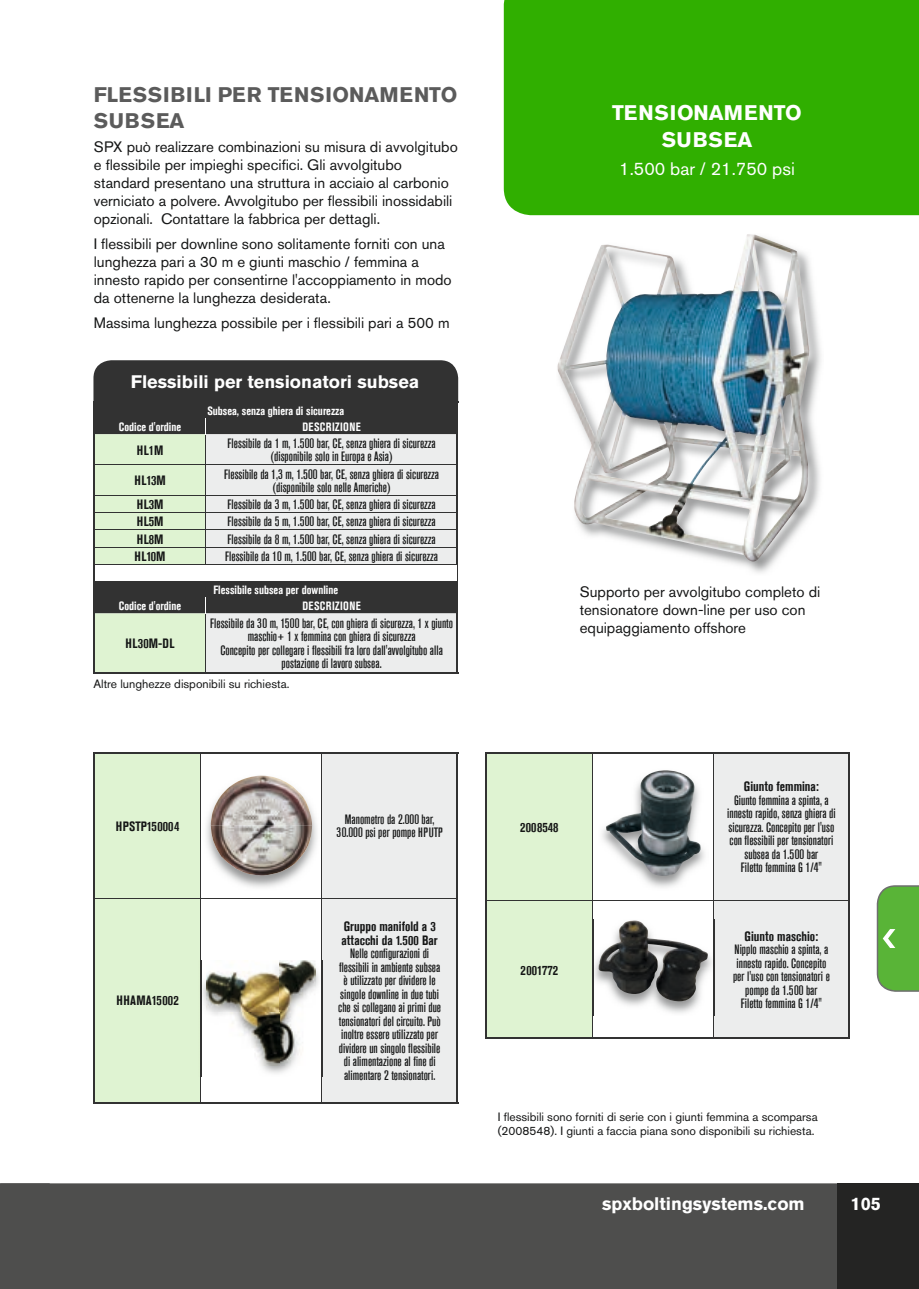
<style>
.page{position:relative;width:919px;height:1289px;background:#fff}
.page>*{position:absolute;margin:0;border:0;box-sizing:border-box;transform-origin:0 0}
.t1{font:700 21px/25.2px "Akzidenz Grotesk BE";letter-spacing:.03em;color:#5b5b5b}
.t2{font:700 21px/27px "Akzidenz Grotesk BE";letter-spacing:.02em;color:#fff;text-align:center}
.t3{font:700 18px "Akzidenz Grotesk BE";color:#fff}
.t4{font:18px "Akzidenz Grotesk BE";color:#fff}
.t5{font:15px/18px "Akzidenz Grotesk BE";color:#151616}
.t6{font:500 condensed 13.5px/13.5px "Akzidenz Grotesk Std";color:#151616;text-align:center}
.t7{font:700 condensed 13.5px/13.5px "Akzidenz Grotesk Std";color:#151616}
.t8{font:700 condensed 13.5px "Akzidenz Grotesk Std";letter-spacing:.02em;color:#151616}
.t9{font:12px/13.5px "Akzidenz Grotesk BE";color:#151616}
.t10{font:700 condensed 12px "Akzidenz Grotesk Std";color:#fff}
.t11{font:700 condensed 12px "Akzidenz Grotesk Std";letter-spacing:.035em;color:#fff}
</style>
<div class="page">
<div style="left:503px;top:0;width:415px;height:215px;background:#30af00"></div>
<div style="left:0;top:1183px;width:918px;height:105px;background:#4e4e4d"></div>
<div style="left:837px;top:1183px;width:81px;height:105px;background:#242423"></div>
<svg style="left:876px;top:885px;width:42px;height:106px;background:#66b548"></svg>
<img style="left:732px;top:263px;width:89px;height:310px">
<img style="left:557px;top:234px;width:252px;height:329px">
<svg style="left:486px;top:753px;width:362px;height:284px;background:#e7efe3"></svg>
<hr style="left:485px;top:752px;width:107px;height:1px;background:#323232">
<hr style="left:485px;top:753px;width:1px;height:147px;background:#323232">
<hr style="left:592px;top:752px;width:121px;height:1px;background:#323232">
<hr style="left:713px;top:752px;width:136px;height:1px;background:#323232">
<hr style="left:485px;top:900px;width:1px;height:137px;background:#323232">
<hr style="left:485px;top:1037px;width:107px;height:1px;background:#323232">
<hr style="left:592px;top:1037px;width:121px;height:1px;background:#323232">
<hr style="left:713px;top:1037px;width:136px;height:1px;background:#323232">
<hr style="left:592px;top:753px;width:1px;height:147px;background:#323232">
<hr style="left:713px;top:753px;width:1px;height:147px;background:#323232">
<hr style="left:486px;top:900px;width:106px;height:1px;background:#323232">
<hr style="left:592px;top:900px;width:121px;height:1px;background:#323232">
<hr style="left:592px;top:901px;width:1px;height:136px;background:#323232">
<hr style="left:713px;top:900px;width:135px;height:1px;background:#323232">
<hr style="left:713px;top:901px;width:1px;height:136px;background:#323232">
<hr style="left:848px;top:753px;width:1px;height:147px;background:#323232">
<hr style="left:848px;top:900px;width:1px;height:137px;background:#323232">
<img style="left:598px;top:769px;width:110px;height:121px">
<img style="left:606px;top:770px;width:94px;height:106px">
<img style="left:590px;top:919px;width:125px;height:96px">
<img style="left:592px;top:919px;width:1px;height:96px">
<img style="left:713px;top:919px;width:1px;height:96px">
<img style="left:598px;top:920px;width:109px;height:81px">
<svg style="left:95px;top:753px;width:361px;height:348px;background:#e7efe3"></svg>
<hr style="left:93px;top:752px;width:108px;height:1px;background:#323232">
<hr style="left:93px;top:753px;width:2px;height:145px;background:#323232">
<hr style="left:201px;top:752px;width:121px;height:1px;background:#323232">
<hr style="left:322px;top:752px;width:136px;height:1px;background:#323232">
<hr style="left:93px;top:898px;width:2px;height:203px;background:#323232">
<hr style="left:93px;top:1101px;width:108px;height:2px;background:#323232">
<hr style="left:201px;top:1101px;width:121px;height:2px;background:#323232">
<hr style="left:322px;top:1101px;width:136px;height:2px;background:#323232">
<hr style="left:200px;top:753px;width:1px;height:144px;background:#323232">
<hr style="left:321px;top:753px;width:1px;height:144px;background:#323232">
<hr style="left:95px;top:897px;width:106px;height:1px;background:#323232">
<hr style="left:201px;top:897px;width:121px;height:1px;background:#323232">
<hr style="left:200px;top:898px;width:1px;height:203px;background:#323232">
<hr style="left:322px;top:897px;width:134px;height:1px;background:#323232">
<hr style="left:321px;top:898px;width:1px;height:203px;background:#323232">
<hr style="left:456px;top:753px;width:2px;height:145px;background:#323232">
<hr style="left:456px;top:898px;width:2px;height:203px;background:#323232">
<img style="left:203px;top:774px;width:117px;height:116px">
<img style="left:211px;top:775px;width:101px;height:100px">
<img style="left:199px;top:960px;width:122px;height:116px">
<img style="left:200px;top:960px;width:1px;height:116px">
<img style="left:207px;top:945px;width:109px;height:120px">
<hr style="left:93px;top:671px;width:113px;height:2px;background:#323232">
<hr style="left:206px;top:671px;width:252px;height:2px;background:#323232">
<svg style="left:93px;top:360px;width:365px;height:312px;background:#a6aaa4"></svg>
<h1 class="t1" style="left:94px;top:82px;width:365px">FLESSIBILI PER TENSIONAMENTO<br>SUBSEA</h1>
<p class="t5" style="left:94px;top:138px;width:365px">SPX può realizzare combinazioni su misura di avvolgitubo e flessibile per impieghi specifici. Gli avvolgitubo standard presentano una struttura in acciaio al carbonio verniciato a polvere. Avvolgitubo per flessibili inossidabili opzionali. Contattare la fabbrica per dettagli.</p>
<p class="t5" style="left:94px;top:235px;width:359px">I flessibili per downline sono solitamente forniti con una lunghezza pari a 30 m e giunti maschio / femmina a innesto rapido per consentirne l'accoppiamento in modo da ottenerne la lunghezza desiderata.</p>
<p class="t5" style="left:94px;top:314px;width:357px">Massima lunghezza possibile per i flessibili pari a 500 m</p>
<h2 class="t3" style="left:131px;top:371px;width:290px">Flessibili per tensionatori subsea</h2>
<p class="t10" style="left:207px;top:404px;width:138px">Subsea, senza ghiera di sicurezza</p>
<p class="t10" style="left:119px;top:420px;width:64px">Codice d'ordine</p>
<p class="t11" style="left:302px;top:420px;width:60px">DESCRIZIONE</p>
<p class="t7" style="left:137px;top:443px;width:28px">HL1M</p>
<p class="t6" style="left:228px;top:436px;width:209px">Flessibile da 1 m, 1.500 bar, CE, senza ghiera di sicurezza (disponibile solo in Europa e Asia)</p>
<p class="t7" style="left:134px;top:474px;width:33px">HL13M</p>
<p class="t6" style="left:224px;top:467px;width:216px">Flessibile da 1,3 m, 1.500 bar, CE, senza ghiera di sicurezza (disponibile solo nelle Americhe)</p>
<p class="t7" style="left:137px;top:498px;width:28px">HL3M</p>
<p class="t6" style="left:228px;top:498px;width:209px">Flessibile da 3 m, 1.500 bar, CE, senza ghiera di sicurezza</p>
<p class="t7" style="left:137px;top:515px;width:28px">HL5M</p>
<p class="t6" style="left:228px;top:515px;width:209px">Flessibile da 5 m, 1.500 bar, CE, senza ghiera di sicurezza</p>
<p class="t7" style="left:137px;top:532px;width:28px">HL8M</p>
<p class="t6" style="left:228px;top:532px;width:209px">Flessibile da 8 m, 1.500 bar, CE, senza ghiera di sicurezza</p>
<p class="t7" style="left:134px;top:549px;width:33px">HL10M</p>
<p class="t6" style="left:225px;top:549px;width:214px">Flessibile da 10 m, 1.500 bar, CE, senza ghiera di sicurezza</p>
<p class="t10" style="left:213px;top:583px;width:126px">Flessibile subsea per downline</p>
<p class="t10" style="left:119px;top:599px;width:64px">Codice d'ordine</p>
<p class="t11" style="left:302px;top:599px;width:60px">DESCRIZIONE</p>
<p class="t7" style="left:126px;top:636px;width:50px">HL30M-DL</p>
<p class="t6" style="left:210px;top:616px;width:244px">Flessibile da 30 m, 1500 bar, CE, con ghiera di sicurezza, 1 x giunto maschio+ 1 x femmina con ghiera di sicurezza<br>Concepito per collegare i flessibili fra loro dall'avvolgitubo alla postazione di lavoro subsea.</p>
<p class="t9" style="left:93px;top:677px;width:198px">Altre lunghezze disponibili su richiesta.</p>
<p class="t7" style="left:116px;top:819px;width:65px">HPSTP150004</p>
<p class="t6" style="left:336px;top:812px;width:108px">Manometro da 2.000 bar,<br>30.000 psi per pompe HPUTP</p>
<p class="t8" style="left:116px;top:992px;width:64px">HHAMA15002</p>
<p class="t7" style="left:341px;top:919px;width:98px">Gruppo manifold a 3 attacchi da 1.500 Bar</p>
<p class="t6" style="left:338px;top:946px;width:104px">Nelle configurazioni di flessibili in ambiente subsea è utilizzato per dividere le singole downline in due tubi che si collegano ai primi due tensionatori del circuito. Può inoltre essere utilizzato per dividere un singolo flessibile di alimentazione al fine di alimentare 2 tensionatori.</p>
<h1 class="t2" style="left:612px;top:99px;width:191px">TENSIONAMENTO<br>SUBSEA</h1>
<h2 class="t4" style="left:619px;top:158px;width:177px">1.500 bar / 21.750 psi</h2>
<p class="t5" style="left:579px;top:583px;width:242px">Supporto per avvolgitubo completo di tensionatore down-line per uso con equipaggiamento offshore</p>
<p class="t7" style="left:520px;top:820px;width:40px">2008548</p>
<p class="t7" style="left:520px;top:963px;width:39px">2001772</p>
<p class="t7" style="left:743px;top:780px;width:77px">Giunto femmina:</p>
<p class="t6" style="left:727px;top:793px;width:110px">Giunto femmina a spinta, a innesto rapido, senza ghiera di sicurezza. Concepito per l'uso con flessibili per tensionatori subsea da 1.500 bar<br>Filetto femmina G 1/4"</p>
<p class="t7" style="left:744px;top:929px;width:75px">Giunto maschio:</p>
<p class="t6" style="left:733px;top:942px;width:98px">Nipplo maschio a spinta, a innesto rapido. Concepito per l'uso con tensionatori e pompe da 1.500 bar<br>Filetto femmina G 1/4"</p>
<p class="t9" style="left:497px;top:1110px;width:322px">I flessibili sono forniti di serie con i giunti femmina a scomparsa (2008548). I giunti a faccia piana sono disponibili su richiesta.</p>
<h2 class="t3" style="left:602px;top:1193px;width:204px">spxboltingsystems.com</h2>
<h2 class="t3" style="left:850px;top:1192px;width:32px">105</h2>
</div>
